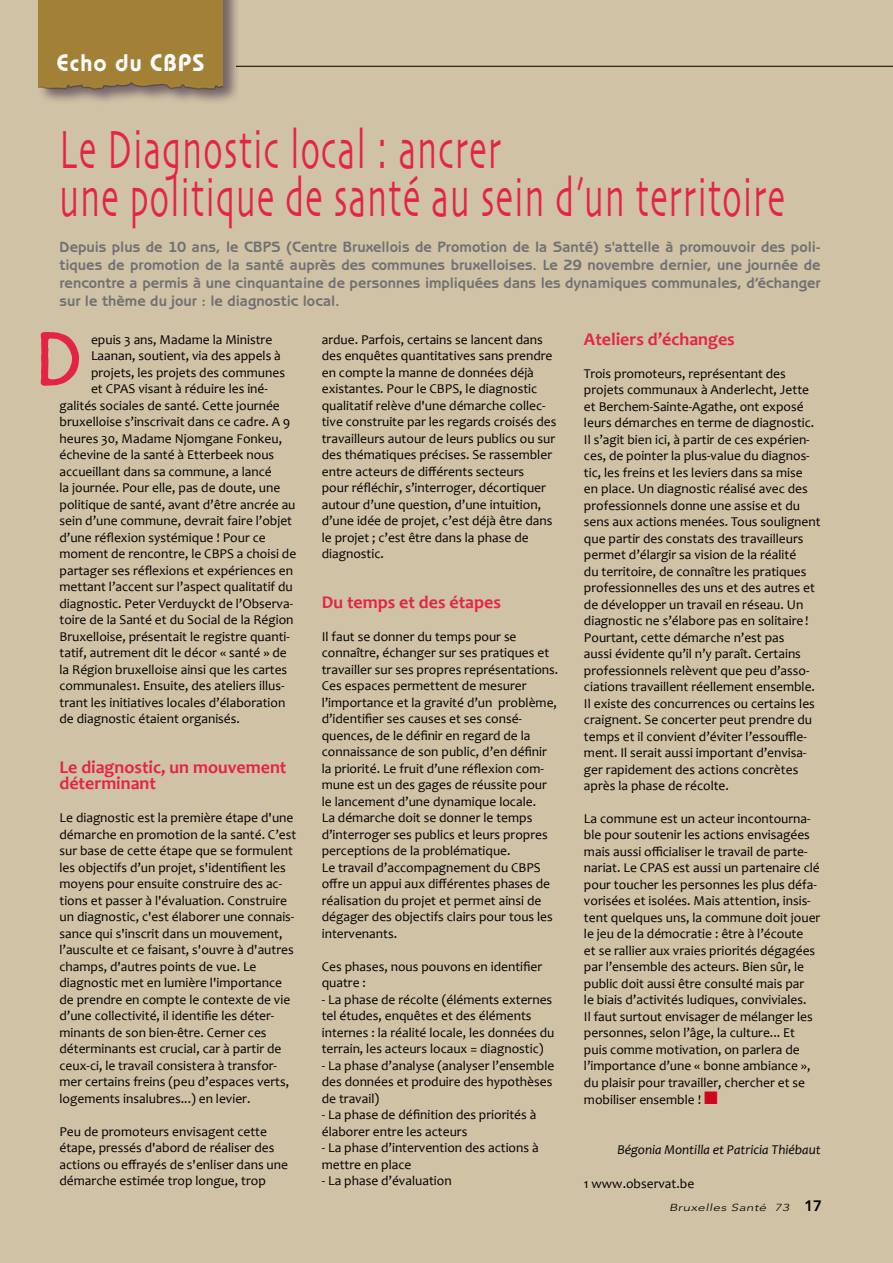
<style>
.page{position:relative;width:893px;height:1263px;background:#cfc2a5}
.page>*{position:absolute;margin:0;border:0;box-sizing:border-box;transform-origin:0 0}
.t1{font:300 75px "Berliner Grotesk";color:#e42447}
.t2{font:56.25px/48px "Skia";letter-spacing:.04em;color:#e42447;scale:.6 1}
.t3{font:600 24px "Bauhaus";letter-spacing:.045em;color:#fff}
.t4{font:700 18px/16.5px "Candara";color:#e42447}
.t5{font:700 15px/18px "Benguiat Gothic";color:#707173;text-align:justify}
.t6{font:13.5px/16.5px "Candara";color:#000}
.t7{font:italic 13.5px "Candara";color:#000}
.t8{font:italic 300 10.2px "Avenir";letter-spacing:.03em;color:#000;scale:1.33 1}
.s1{font-family:"Paracasseau";font-size:18px;color:#ce061e}
.s2{font-weight:800;font-style:normal;font-size:15px}
</style>
<div class="page">
<div style="left:37px;top:0;width:202px;height:105px;background:#564556;opacity:.75"></div>
<img style="left:38px;top:0;width:184px;height:94px">
<hr style="left:236px;top:66px;width:657px;height:1px;background:#000">
<h3 class="t3" style="left:57px;top:49px;width:149px">Echo du CBPS</h3>
<h2 class="t2" style="left:60px;top:129px;width:1211px">Le Diagnostic local : ancrer<br>une politique de santé au sein d’un territoire</h2>
<p class="t5" style="left:60px;top:237px;width:763px">Depuis plus de 10 ans, le CBPS (Centre Bruxellois de Promotion de la Santé) s'attelle à promouvoir des poli&shy;tiques de promotion de la santé auprès des communes bruxelloises. Le 29 novembre dernier, une journée de rencontre a permis à une cinquantaine de personnes impliquées dans les dynamiques communales, d’échanger sur le thème du jour : le diagnostic local.</p>
<h1 class="t1" style="left:36px;top:317px;width:47px">D</h1>
<p class="t6" style="left:91px;top:331px;width:183px">epuis 3 ans, Madame la Ministre</p>
<h3 class="t4" style="left:584px;top:330px;width:152px">Ateliers d’échanges</h3>
<p class="t6" style="left:584px;top:365px;width:238px">Trois promoteurs, représentant des projets communaux à Anderlecht, Jette et Berchem-Sainte-Agathe, ont exposé leurs démarches en terme de diagnostic.<br>Il s’agit bien ici, à partir de ces expérien&shy;ces, de pointer la plus-value du diagnos&shy;tic, les freins et les leviers dans sa mise<br>en place. Un diagnostic réalisé avec des professionnels donne une assise et du sens aux actions menées. Tous soulignent que partir des constats des travailleurs permet d’élargir sa vision de la réalité<br>du territoire, de connaître les pratiques professionnelles des uns et des autres et de développer un travail en réseau. Un diagnostic ne s’élabore pas en solitaire!<br>Pourtant, cette démarche n’est pas<br>aussi évidente qu’il n’y paraît. Certains professionnels relèvent que peu d’asso&shy;ciations travaillent réellement ensemble.<br>Il existe des concurrences ou certains les craignent. Se concerter peut prendre du temps et il convient d’éviter l’essouffle&shy;ment. Il serait aussi important d’envisa&shy;ger rapidement des actions concrètes après la phase de récolte.</p>
<p class="t6" style="left:584px;top:810px;width:238px">La commune est un acteur incontourna&shy;ble pour soutenir les actions envisagées mais aussi officialiser le travail de parte&shy;nariat. Le CPAS est aussi un partenaire clé pour toucher les personnes les plus défa&shy;vorisées et isolées. Mais attention, insis&shy;tent quelques uns, la commune doit jouer le jeu de la démocratie : être à l’écoute<br>et se rallier aux vraies priorités dégagées par l’ensemble des acteurs. Bien sûr, le public doit aussi être consulté mais par<br>le biais d’activités ludiques, conviviales.<br>Il faut surtout envisager de mélanger les personnes, selon l’âge, la culture... Et puis comme motivation, on parlera de l’importance d’une « bonne ambiance », du plaisir pour travailler, chercher et se mobiliser ensemble ! <span class="s1">n</span></p>
<p class="t6" style="left:322px;top:331px;width:236px">ardue. Parfois, certains se lancent dans des enquêtes quantitatives sans prendre en compte la manne de données déjà existantes. Pour le CBPS, le diagnostic qualitatif relève d'une démarche collec&shy;tive construite par les regards croisés des travailleurs autour de leurs publics ou sur des thématiques précises. Se rassembler entre acteurs de différents secteurs<br>pour réfléchir, s’interroger, décortiquer autour d’une question, d’une intuition, d’une idée de projet, c’est déjà être dans le projet ; c’est être dans la phase de diagnostic.</p>
<h3 class="t4" style="left:322px;top:593px;width:181px">Du temps et des étapes</h3>
<p class="t6" style="left:322px;top:628px;width:238px">Il faut se donner du temps pour se connaître, échanger sur ses pratiques et travailler sur ses propres représentations.<br>Ces espaces permettent de mesurer l’importance et la gravité d’un problème, d’identifier ses causes et ses consé&shy;quences, de le définir en regard de la connaissance de son public, d’en définir la priorité. Le fruit d’une réflexion com&shy;mune est un des gages de réussite pour le lancement d’une dynamique locale.<br>La démarche doit se donner le temps d’interroger ses publics et leurs propres perceptions de la problématique.<br>Le travail d’accompagnement du CBPS offre un appui aux différentes phases de réalisation du projet et permet ainsi de dégager des objectifs clairs pour tous les intervenants.</p>
<p class="t6" style="left:322px;top:958px;width:222px">Ces phases, nous pouvons en identifier quatre :</p>
<p class="t6" style="left:322px;top:991px;width:234px">- La phase de récolte (éléments externes tel études, enquêtes et des éléments internes : la réalité locale, les données du terrain, les acteurs locaux = diagnostic)</p>
<p class="t6" style="left:322px;top:1057px;width:234px">- La phase d’analyse (analyser l’ensemble des données et produire des hypothèses de travail)</p>
<p class="t6" style="left:322px;top:1106px;width:216px">- La phase de définition des priorités à élaborer entre les acteurs</p>
<p class="t6" style="left:322px;top:1139px;width:218px">- La phase d’intervention des actions à mettre en place</p>
<p class="t6" style="left:322px;top:1172px;width:131px">- La phase d’évaluation</p>
<p class="t6" style="left:91px;top:347px;width:191px">Laanan, soutient, via des appels à</p>
<p class="t6" style="left:91px;top:364px;width:196px">projets, les projets des communes</p>
<p class="t6" style="left:91px;top:380px;width:178px">et CPAS visant à réduire les iné-</p>
<p class="t6" style="left:60px;top:397px;width:222px">galités sociales de santé. Cette journée</p>
<p class="t6" style="left:60px;top:413px;width:232px">bruxelloise s’inscrivait dans ce cadre. A 9</p>
<p class="t6" style="left:60px;top:430px;width:224px">heures 30, Madame Njomgane Fonkeu,</p>
<p class="t6" style="left:60px;top:446px;width:216px">échevine de la santé à Etterbeek nous</p>
<p class="t6" style="left:60px;top:463px;width:214px">accueillant dans sa commune, a lancé</p>
<p class="t6" style="left:60px;top:479px;width:222px">la journée. Pour elle, pas de doute, une</p>
<p class="t6" style="left:60px;top:496px;width:237px">politique de santé, avant d’être ancrée au</p>
<p class="t6" style="left:60px;top:512px;width:234px">sein d’une commune, devrait faire l’objet</p>
<p class="t6" style="left:60px;top:529px;width:208px">d’une réflexion systémique ! Pour ce</p>
<p class="t6" style="left:60px;top:545px;width:238px">moment de rencontre, le CBPS a choisi de</p>
<p class="t6" style="left:60px;top:562px;width:235px">partager ses réflexions et expériences en</p>
<p class="t6" style="left:60px;top:578px;width:235px">mettant l’accent sur l’aspect qualitatif du</p>
<p class="t6" style="left:60px;top:595px;width:235px">diagnostic. Peter Verduyckt de l’Observa-</p>
<p class="t6" style="left:60px;top:611px;width:235px">toire de la Santé et du Social de la Région</p>
<p class="t6" style="left:60px;top:628px;width:232px">Bruxelloise, présentait le registre quanti-</p>
<p class="t6" style="left:60px;top:644px;width:229px">tatif, autrement dit le décor « santé » de</p>
<p class="t6" style="left:60px;top:661px;width:229px">la Région bruxelloise ainsi que les cartes</p>
<p class="t6" style="left:60px;top:677px;width:226px">communales1. Ensuite, des ateliers illus-</p>
<p class="t6" style="left:60px;top:694px;width:227px">trant les initiatives locales d’élaboration</p>
<p class="t6" style="left:60px;top:710px;width:182px">de diagnostic étaient organisés.</p>
<h3 class="t4" style="left:60px;top:758px;width:228px">Le diagnostic, un mouvement déterminant</h3>
<p class="t6" style="left:60px;top:809px;width:238px">Le diagnostic est la première étape d'une démarche en promotion de la santé. C’est sur base de cette étape que se formulent les objectifs d’un projet, s'identifient les moyens pour ensuite construire des ac&shy;tions et passer à l'évaluation. Construire un diagnostic, c'est élaborer une connais&shy;sance qui s'inscrit dans un mouvement, l’ausculte et ce faisant, s'ouvre à d'autres champs, d'autres points de vue. Le diagnostic met en lumière l'importance de prendre en compte le contexte de vie d’une collectivité, il identifie les déter&shy;minants de son bien-être. Cerner ces déterminants est crucial, car à partir de ceux-ci, le travail consistera à transfor&shy;mer certains freins (peu d’espaces verts, logements insalubres...) en levier.</p>
<p class="t6" style="left:60px;top:1123px;width:230px">Peu de promoteurs envisagent cette étape, pressés d'abord de réaliser des actions ou effrayés de s'enliser dans une démarche estimée trop longue, trop</p>
<p class="t7" style="left:617px;top:1141px;width:205px">Bégonia Montilla et Patricia Thiébaut</p>
<p class="t6" style="left:584px;top:1175px;width:112px">1 www.observat.be</p>
<p class="t8" style="left:669px;top:1201px;width:117px">Bruxelles Santé 73 <span class="s2">17</span></p>
</div>
